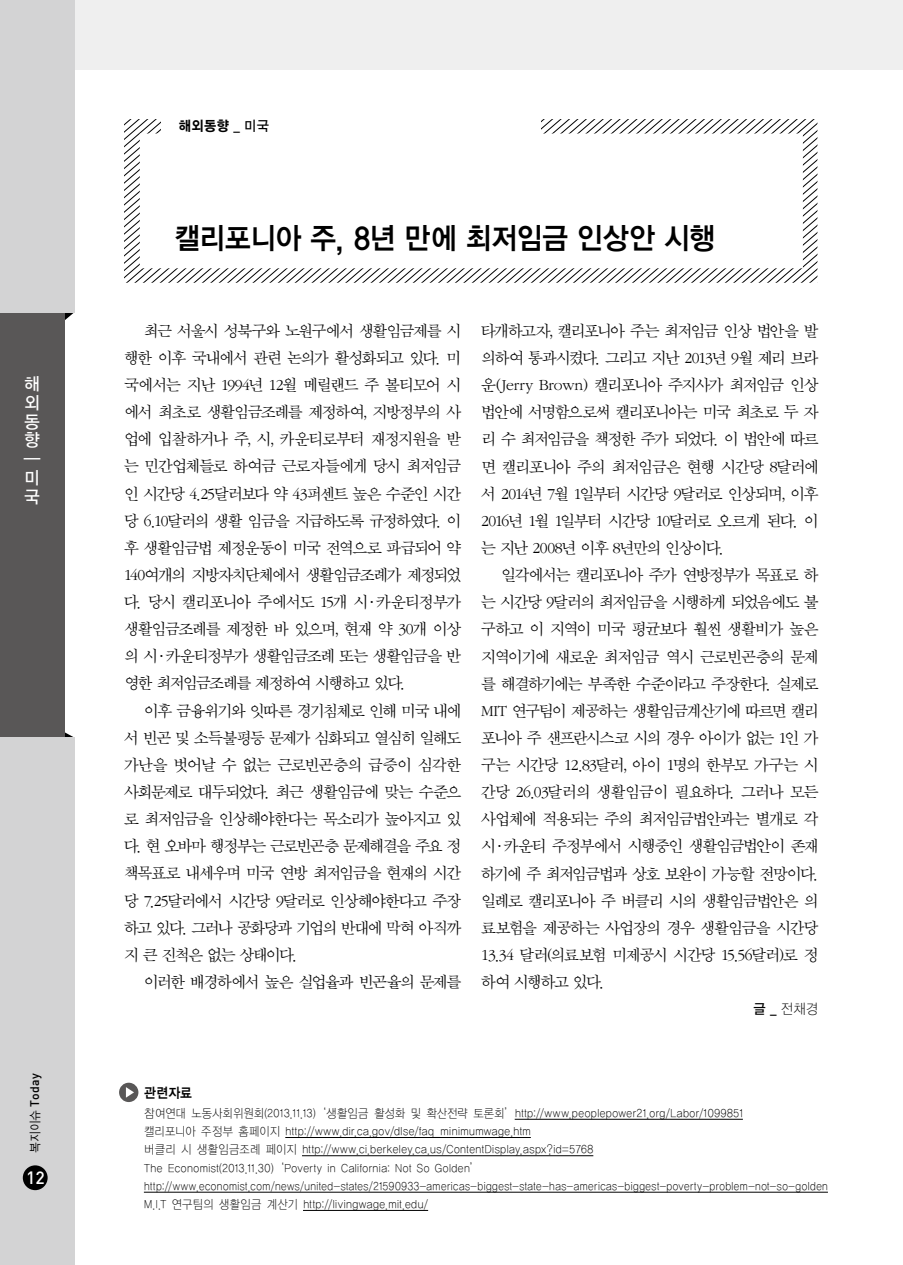
<style>
.page{position:relative;width:903px;height:1265px;background:#fff}
.page>*{position:absolute;margin:0;border:0;box-sizing:border-box;transform-origin:0 0}
.t1{font:29.75px "YGO145";letter-spacing:-.075em;color:#000;scale:.93 1}
.t2{font:17.5px/18.7px "YGO135";color:#fff;scale:.95 1}
.t3{font:17.5px "Dinmed";color:#fff}
.t4{font:16.62px/27.1px "Sand Sm";letter-spacing:-.07em;color:#000;text-align:justify}
.t5{font:14px "YGO155";color:#000;scale:.93 1}
.t6{font:14px "YDIYGO110 KS Cpc EUC H";color:#000;scale:.93 1}
.t7{font:14px "YDIYGO140 KS Cpc EUC H";color:#000;scale:.9 1}
.t8{font:12.25px/18.2px "YDIYGO110 KS Cpc EUC H";letter-spacing:-.02em;color:#000;scale:.9 1}
.t9{font:12.25px "Dinmed";letter-spacing:.02em;color:#000}
.s1{font-family:"YDIYGO120 KS Cpc EUC H"}
.s2{font-family:"YGO135"}
</style>
<div class="page">
<svg style="left:124px;top:119px;width:693px;height:164px"></svg>
<div style="left:0;top:0;width:903px;height:69px;background:#efefef"></div>
<svg style="left:64px;top:313px;width:10px;height:17px"></svg>
<svg style="left:64px;top:725px;width:9px;height:12px"></svg>
<div style="left:0;top:0;width:74px;height:313px;background:#d3d3d4"></div>
<div style="left:0;top:313px;width:64px;height:424px;background:#595757"></div>
<div style="left:0;top:737px;width:74px;height:528px;background:#d3d3d4"></div>
<div style="left:23px;top:1165px;width:25px;height:25px;background:#000;border-radius:50%"></div>
<div style="left:162px;top:115px;width:379px;height:30px;background:#fff"></div>
<hr style="left:515px;top:1119px;width:228px;height:1px;background:#000">
<hr style="left:285px;top:1137px;width:246px;height:1px;background:#000">
<hr style="left:302px;top:1155px;width:291px;height:1px;background:#000">
<hr style="left:144px;top:1192px;width:684px;height:1px;background:#000">
<hr style="left:303px;top:1210px;width:125px;height:1px;background:#000">
<svg style="left:119px;top:1083px;width:19px;height:19px"></svg>
<p class="t2" style="left:24px;top:376px;width:19px">해 외 동 향 ━ 미 국</p>
<p class="t9" style="left:27px;top:1153px;width:81px;rotate:-90deg"><span class="s1">복지이슈</span> Today</p>
<p class="t3" style="left:26px;top:1166px;width:20px">12</p>
<p class="t5" style="left:179px;top:118px;width:99px">해외동향 <span class="s2">_ 미국</span></p>
<h1 class="t1" style="left:174px;top:222px;width:585px">캘리포니아 주, 8년 만에 최저임금 인상안 시행</h1>
<p class="t4" style="left:124px;top:318px;width:339px;text-indent:20px">최근 서울시 성북구와 노원구에서 생활임금제를 시 행한 이후 국내에서 관련 논의가 활성화되고 있다. 미 국에서는 지난 1994년 12월 메릴랜드 주 볼티모어 시 에서 최초로 생활임금조례를 제정하여, 지방정부의 사 업에 입찰하거나 주, 시, 카운티로부터 재정지원을 받 는 민간업체들로 하여금 근로자들에게 당시 최저임금 인 시간당 4.25달러보다 약 43퍼센트 높은 수준인 시간 당 6.10달러의 생활 임금을 지급하도록 규정하였다. 이 후 생활임금법 제정운동이 미국 전역으로 파급되어 약 140여개의 지방자치단체에서 생활임금조례가 제정되었 다. 당시 캘리포니아 주에서도 15개 시·카운티정부가 생활임금조례를 제정한 바 있으며, 현재 약 30개 이상 의 시·카운티정부가 생활임금조례 또는 생활임금을 반 영한 최저임금조례를 제정하여 시행하고 있다.</p>
<p class="t4" style="left:124px;top:698px;width:339px;text-indent:20px">이후 금융위기와 잇따른 경기침체로 인해 미국 내에 서 빈곤 및 소득불평등 문제가 심화되고 열심히 일해도 가난을 벗어날 수 없는 근로빈곤층의 급증이 심각한 사회문제로 대두되었다. 최근 생활임금에 맞는 수준으 로 최저임금을 인상해야한다는 목소리가 높아지고 있 다. 현 오바마 행정부는 근로빈곤층 문제해결을 주요 정 책목표로 내세우며 미국 연방 최저임금을 현재의 시간 당 7.25달러에서 시간당 9달러로 인상해야한다고 주장 하고 있다. 그러나 공화당과 기업의 반대에 막혀 아직까 지 큰 진척은 없는 상태이다.</p>
<p class="t4" style="left:144px;top:969px;width:319px">이러한 배경하에서 높은 실업율과 빈곤율의 문제를</p>
<p class="t4" style="left:481px;top:318px;width:339px">타개하고자, 캘리포니아 주는 최저임금 인상 법안을 발 의하여 통과시켰다. 그리고 지난 2013년 9월 제리 브라 운(Jerry Brown) 캘리포니아 주지사가 최저임금 인상 법안에 서명함으로써 캘리포니아는 미국 최초로 두 자 리 수 최저임금을 책정한 주가 되었다. 이 법안에 따르 면 캘리포니아 주의 최저임금은 현행 시간당 8달러에 서 2014년 7월 1일부터 시간당 9달러로 인상되며, 이후 2016년 1월 1일부터 시간당 10달러로 오르게 된다. 이 는 지난 2008년 이후 8년만의 인상이다.</p>
<p class="t4" style="left:481px;top:562px;width:339px;text-indent:20px">일각에서는 캘리포니아 주가 연방정부가 목표로 하 는 시간당 9달러의 최저임금을 시행하게 되었음에도 불 구하고 이 지역이 미국 평균보다 훨씬 생활비가 높은 지역이기에 새로운 최저임금 역시 근로빈곤층의 문제 를 해결하기에는 부족한 수준이라고 주장한다. 실제로 MIT 연구팀이 제공하는 생활임금계산기에 따르면 캘리 포니아 주 샌프란시스코 시의 경우 아이가 없는 1인 가 구는 시간당 12.83달러, 아이 1명의 한부모 가구는 시 간당 26.03달러의 생활임금이 필요하다. 그러나 모든 사업체에 적용되는 주의 최저임금법안과는 별개로 각 시·카운티 주정부에서 시행중인 생활임금법안이 존재 하기에 주 최저임금법과 상호 보완이 가능할 전망이다. 일례로 캘리포니아 주 버클리 시의 생활임금법안은 의 료보험을 제공하는 사업장의 경우 생활임금을 시간당 13.34 달러(의료보험 미제공시 시간당 15.56달러)로 정 하여 시행하고 있다.</p>
<p class="t6" style="left:753px;top:1002px;width:72px"><span class="s2">글 _</span> 전채경</p>
<p class="t7" style="left:144px;top:1085px;width:56px">관련자료</p>
<p class="t8" style="left:144px;top:1104px;width:762px">참여연대 노동사회위원회(2013.11.13)‘생활임금 활성화 및 확산전략 토론회’http://www.peoplepower21.org/Labor/1099851<br>캘리포니아 주정부 홈페이지 http://www.dir.ca.gov/dlse/faq_minimumwage.htm<br>버클리 시 생활임금조례 페이지 http://www.ci.berkeley.ca.us/ContentDisplay.aspx?id=5768<br>The Economist(2013.11.30)‘Poverty in California: Not So Golden’ http://www.economist.com/news/united-states/21590933-americas-biggest-state-has-americas-biggest-poverty-problem-not-so-golden M.I.T 연구팀의 생활임금 계산기 http://livingwage.mit.edu/</p>
</div>
